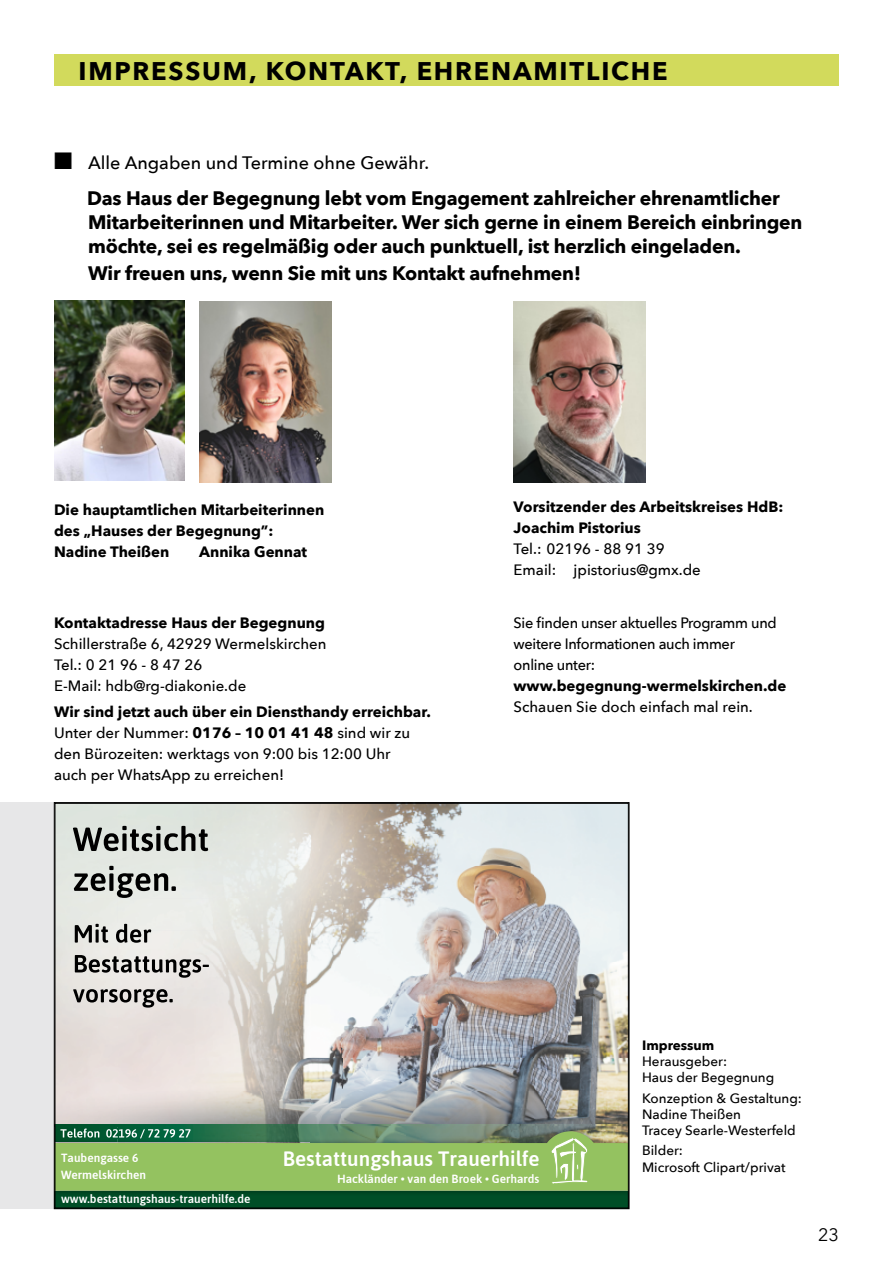
<style>
.page{position:relative;width:893px;height:1263px;background:#fff}
.page>*{position:absolute;margin:0;border:0;box-sizing:border-box;transform-origin:0 0}
.t1{font:700 25.5px "Avenir Next";letter-spacing:.07em;color:#000}
.t2{font:500 20.7px "Asap";color:#fff}
.t3{font:700 19.5px/24px "Avenir Next";letter-spacing:-.01em;color:#000}
.t4{font:500 18px "Avenir Next";color:#000}
.t5{font:18px "Avenir Next";color:#000}
.t6{font:500 15px/21px "Avenir Next";color:#000}
.t7{font:700 15px/21px "Avenir Next";color:#000}
.t8{font:500 15px/21px "Avenir Next";letter-spacing:-.02em;color:#000}
.t9{font:500 13.5px/16.2px "Avenir Next";color:#000}
.t10{font:700 13.5px "Avenir Next";color:#000}
.t11{font:500 11.85px/24px "Asap";color:#fff}
.s1{font-weight:700}
</style>
<div class="page">
<div style="left:54px;top:54px;width:785px;height:32px;background:#d2da5c"></div>
<div style="left:0;top:802px;width:608px;height:407px;background:#e7e7e8"></div>
<img style="left:199px;top:302px;width:133px;height:180px">
<img style="left:54px;top:300px;width:130px;height:181px">
<img style="left:54px;top:802px;width:576px;height:407px">
<img style="left:514px;top:302px;width:131px;height:180px">
<h1 class="t1" style="left:78px;top:48px;width:590px">IMPRESSUM, KONTAKT, EHRENAMITLICHE</h1>
<p class="t4" style="left:54px;top:147px;width:377px">■ Alle Angaben und Termine ohne Gewähr.</p>
<h3 class="t3" style="left:87px;top:185px;width:717px">Das Haus der Begegnung lebt vom Engagement zahlreicher ehrenamtlicher<br>Mitarbeiterinnen und Mitarbeiter. Wer sich gerne in einem Bereich einbringen möchte, sei es regelmäßig oder auch punktuell, ist herzlich eingeladen.</h3>
<h3 class="t3" style="left:88px;top:260px;width:494px">Wir freuen uns, wenn Sie mit uns Kontakt aufnehmen!</h3>
<p class="t7" style="left:54px;top:499px;width:272px">Die hauptamtlichen Mitarbeiterinnen des „Hauses der Begegnung”:<br>Nadine Theißen</p>
<p class="t7" style="left:199px;top:541px;width:109px">Annika Gennat</p>
<p class="t7" style="left:54px;top:612px;width:272px">Kontaktadresse Haus der Begegnung</p>
<p class="t6" style="left:54px;top:633px;width:274px">Schillerstraße 6, 42929 Wermelskirchen<br>Tel.: 0 21 96 - 8 47 26<br>E-Mail: hdb@rg-diakonie.de</p>
<p class="t6" style="left:54px;top:700px;width:379px"><span class="s1">Wir sind jetzt auch über ein Diensthandy erreichbar.<br></span>Unter der Nummer: <span class="s1">0176 – 10 01 41 48</span> sind wir zu den Bürozeiten: werktags von 9:00 bis 12:00 Uhr<br>auch per WhatsApp zu erreichen!</p>
<p class="t7" style="left:514px;top:496px;width:271px">Vorsitzender des Arbeitskreises HdB:<br>Joachim Pistorius</p>
<p class="t6" style="left:514px;top:538px;width:189px">Tel.: 02196 - 88 91 39<br>Email: jpistorius@gmx.de</p>
<p class="t8" style="left:514px;top:612px;width:265px">Sie finden unser aktuelles Programm und weitere Informationen auch immer online unter:</p>
<p class="t7" style="left:514px;top:675px;width:274px">www.begegnung-wermelskirchen.de</p>
<p class="t6" style="left:514px;top:696px;width:241px">Schauen Sie doch einfach mal rein.</p>
<p class="t11" style="left:61px;top:1145px;width:79px">Taubengasse 6</p>
<h2 class="t2" style="left:283px;top:1144px;width:258px">Bestattungshaus Trauerhilfe</h2>
<p class="t11" style="left:61px;top:1163px;width:191px">Wermelskirchen www.bestattungshaus-trauerhilfe.de</p>
<p class="t11" style="left:337px;top:1166px;width:204px">Hackländer • van den Broek • Gerhards</p>
<p class="t10" style="left:642px;top:1033px;width:74px">Impressum</p>
<p class="t9" style="left:642px;top:1053px;width:134px">Herausgeber:<br>Haus der Begegnung</p>
<p class="t9" style="left:642px;top:1089px;width:161px">Konzeption &amp; Gestaltung:<br>Nadine Theißen<br>Tracey Searle-Westerfeld</p>
<p class="t9" style="left:642px;top:1142px;width:145px">Bilder:<br>Microsoft Clipart/privat</p>
<p class="t5" style="left:818px;top:1219px;width:22px">23</p>
</div>
